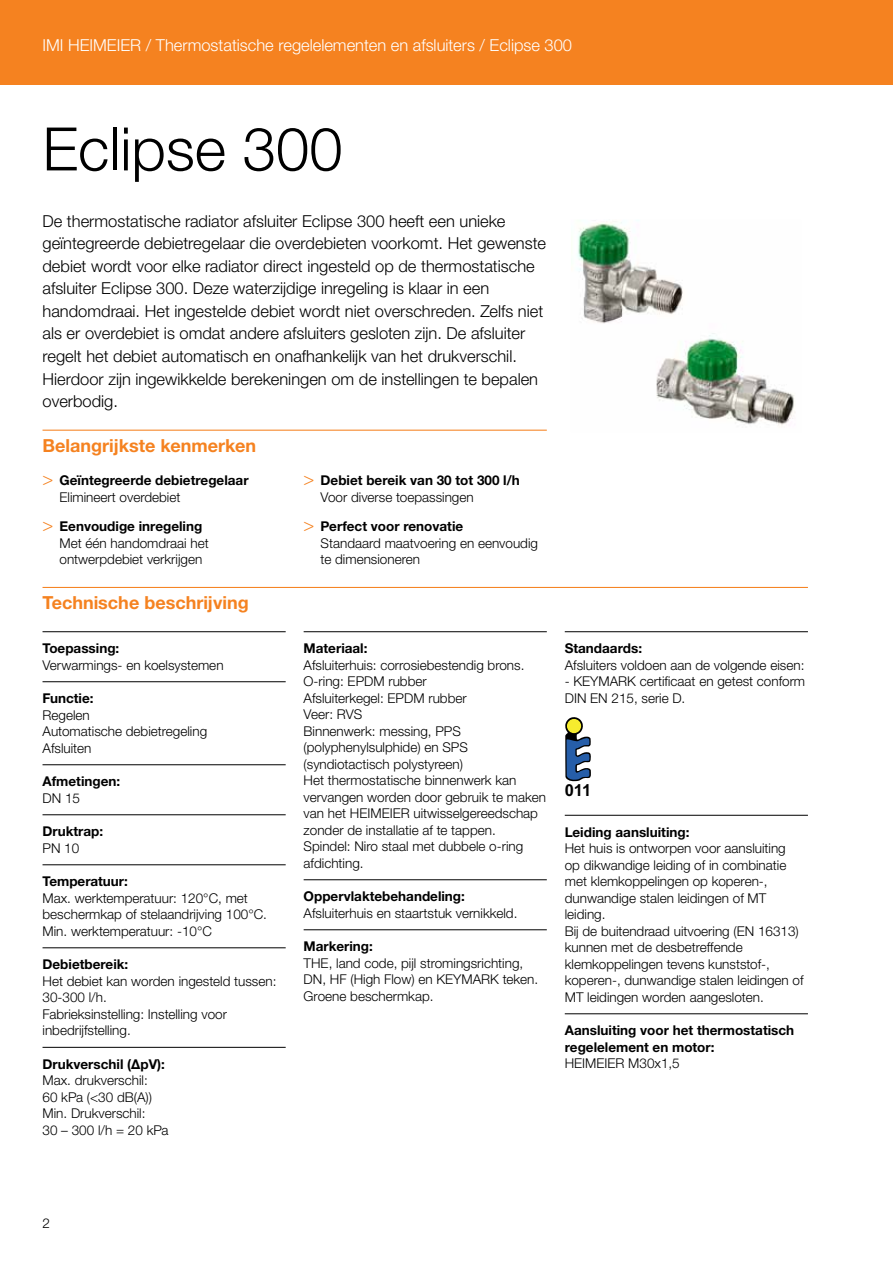
<style>
.page{position:relative;width:893px;height:1263px;background:#fff}
.page>*{position:absolute;margin:0;border:0;box-sizing:border-box;transform-origin:0 0}
.t1{font:300 60px "Helvetica Neue LTW1 G";color:#000}
.t2{font:700 18px "Helvetica Neue LTW1 G";color:#f58220}
.t3{font:300 16.5px/22.5px "Helvetica Neue LTW1 G";color:#000}
.t4{font:300 16.5px "Helvetica Neue LTW1 G";color:#fff}
.t5{font:700 16.5px "Arial";color:#000}
.t6{font:300 13.5px/16.5px "Helvetica Neue LTW1 G";color:#000}
.t7{font:700 13.5px/16.5px "Helvetica Neue LTW1 G";color:#000}
.s1{font-family:"Helvetica Neue LT Std";font-weight:300;font-size:18px;color:#f58220}
.s2{font-weight:300}
.s3{font-family:"Helvetica Neue LT Std";font-size:18px;color:#f58220}
.s4{font-weight:700}
</style>
<div class="page">
<div style="left:0;top:0;width:893px;height:85px;background:#f58220"></div>
<hr style="left:43px;top:430px;width:504px;height:1px;background:#f58220">
<hr style="left:43px;top:587px;width:765px;height:1px;background:#f58220">
<hr style="left:43px;top:631px;width:243px;height:1px;background:#000">
<hr style="left:43px;top:681px;width:243px;height:1px;background:#000">
<hr style="left:43px;top:764px;width:243px;height:1px;background:#000">
<hr style="left:43px;top:814px;width:243px;height:1px;background:#000">
<hr style="left:43px;top:864px;width:243px;height:1px;background:#000">
<hr style="left:43px;top:947px;width:243px;height:1px;background:#000">
<hr style="left:43px;top:1047px;width:243px;height:1px;background:#000">
<hr style="left:304px;top:631px;width:243px;height:1px;background:#000">
<hr style="left:304px;top:879px;width:243px;height:1px;background:#000">
<hr style="left:304px;top:929px;width:243px;height:1px;background:#000">
<hr style="left:565px;top:631px;width:243px;height:1px;background:#000">
<hr style="left:565px;top:815px;width:243px;height:1px;background:#000">
<hr style="left:565px;top:1013px;width:243px;height:1px;background:#000">
<img style="left:577px;top:221px;width:218px;height:205px">
<svg style="left:565px;top:717px;width:26px;height:64px"></svg>
<div style="left:567px;top:719px;width:14px;height:14px;background:#f6ec2e;border-radius:50%"></div>
<p class="t4" style="left:43px;top:35px;width:531px">IMI HEIMEIER / Thermostatische regelelementen en afsluiters / Eclipse 300</p>
<h1 class="t1" style="left:43px;top:112px;width:302px">Eclipse 300</h1>
<p class="t3" style="left:43px;top:210px;width:505px">De thermostatische radiator afsluiter Eclipse 300 heeft een unieke geïntegreerde debietregelaar die overdebieten voorkomt. Het gewenste debiet wordt voor elke radiator direct ingesteld op de thermostatische afsluiter Eclipse 300. Deze waterzijdige inregeling is klaar in een handomdraai. Het ingestelde debiet wordt niet overschreden. Zelfs niet als er overdebiet is omdat andere afsluiters gesloten zijn. De afsluiter regelt het debiet automatisch en onafhankelijk van het drukverschil.<br>Hierdoor zijn ingewikkelde berekeningen om de instellingen te bepalen overbodig.</p>
<h2 class="t2" style="left:43px;top:434px;width:215px">Belangrijkste kenmerken</h2>
<p class="t7" style="left:60px;top:472px;width:191px;text-indent:-17px"><span class="s1">&gt;</span> Geïntegreerde debietregelaar<br><span class="s2">Elimineert overdebiet</span></p>
<p class="t6" style="left:60px;top:518px;width:151px;text-indent:-17px"><span class="s3">&gt;</span> <span class="s4">Eenvoudige inregeling<br></span>Met één handomdraai het ontwerpdebiet verkrijgen</p>
<p class="t7" style="left:321px;top:472px;width:201px;text-indent:-17px"><span class="s1">&gt;</span> Debiet bereik van 30 tot 300 l/h<br><span class="s2">Voor diverse toepassingen</span></p>
<p class="t6" style="left:321px;top:518px;width:219px;text-indent:-17px"><span class="s3">&gt;</span> <span class="s4">Perfect voor renovatie<br></span>Standaard maatvoering en eenvoudig te dimensioneren</p>
<h2 class="t2" style="left:43px;top:592px;width:208px">Technische beschrijving</h2>
<p class="t7" style="left:43px;top:640px;width:78px">Toepassing:</p>
<p class="t6" style="left:43px;top:657px;width:183px">Verwarmings- en koelsystemen</p>
<p class="t7" style="left:43px;top:690px;width:52px">Functie:</p>
<p class="t6" style="left:43px;top:707px;width:166px">Regelen<br>Automatische debietregeling<br>Afsluiten</p>
<p class="t7" style="left:43px;top:773px;width:79px">Afmetingen:</p>
<p class="t6" style="left:43px;top:790px;width:39px">DN 15</p>
<p class="t7" style="left:43px;top:823px;width:62px">Druktrap:</p>
<p class="t6" style="left:43px;top:840px;width:38px">PN 10</p>
<p class="t7" style="left:43px;top:873px;width:87px">Temperatuur:</p>
<p class="t6" style="left:43px;top:890px;width:226px">Max. werktemperatuur: 120°C, met beschermkap of stelaandrijving 100°C.<br>Min. werktemperatuur: -10°C</p>
<p class="t7" style="left:43px;top:956px;width:87px">Debietbereik:</p>
<p class="t6" style="left:43px;top:973px;width:235px">Het debiet kan worden ingesteld tussen:<br>30-300 l/h.<br>Fabrieksinstelling: Instelling voor inbedrijfstelling.</p>
<p class="t7" style="left:43px;top:1056px;width:124px">Drukverschil (∆pV):</p>
<p class="t6" style="left:43px;top:1072px;width:128px">Max. drukverschil:<br>60 kPa (&lt;30 dB(A))<br>Min. Drukverschil:<br>30 – 300 l/h = 20 kPa</p>
<p class="t7" style="left:304px;top:640px;width:65px">Materiaal:</p>
<p class="t6" style="left:304px;top:657px;width:244px">Afsluiterhuis: corrosiebestendig brons.<br>O-ring: EPDM rubber<br>Afsluiterkegel: EPDM rubber<br>Veer: RVS<br>Binnenwerk: messing, PPS (polyphenylsulphide) en SPS (syndiotactisch polystyreen)<br>Het thermostatische binnenwerk kan vervangen worden door gebruik te maken van het HEIMEIER uitwisselgereedschap zonder de installatie af te tappen.<br>Spindel: Niro staal met dubbele o-ring afdichting.</p>
<p class="t7" style="left:304px;top:888px;width:163px">Oppervlaktebehandeling:</p>
<p class="t6" style="left:304px;top:905px;width:215px">Afsluiterhuis en staartstuk vernikkeld.</p>
<p class="t7" style="left:304px;top:938px;width:71px">Markering:</p>
<p class="t6" style="left:304px;top:955px;width:236px">THE, land code, pijl stromingsrichting,<br>DN, HF (High Flow) en KEYMARK teken.<br>Groene beschermkap.</p>
<p class="t7" style="left:565px;top:640px;width:79px">Standaards:</p>
<p class="t6" style="left:565px;top:657px;width:241px">Afsluiters voldoen aan de volgende eisen:</p>
<p class="t6" style="left:565px;top:673px;width:242px">- KEYMARK certificaat en getest conform<br>DIN EN 215, serie D.</p>
<p class="t5" style="left:565px;top:780px;width:28px">011</p>
<p class="t7" style="left:565px;top:824px;width:126px">Leiding aansluiting:</p>
<p class="t6" style="left:565px;top:840px;width:240px">Het huis is ontworpen voor aansluiting op dikwandige leiding of in combinatie met klemkoppelingen op koperen-, dunwandige stalen leidingen of MT leiding.<br>Bij de buitendraad uitvoering (EN 16313) kunnen met de desbetreffende klemkoppelingen tevens kunststof-, koperen-, dunwandige stalen leidingen of MT leidingen worden aangesloten.</p>
<p class="t7" style="left:565px;top:1022px;width:231px">Aansluiting voor het thermostatisch regelelement en motor:</p>
<p class="t6" style="left:565px;top:1055px;width:117px">HEIMEIER M30x1,5</p>
<p class="t6" style="left:43px;top:1215px;width:9px">2</p>
</div>
